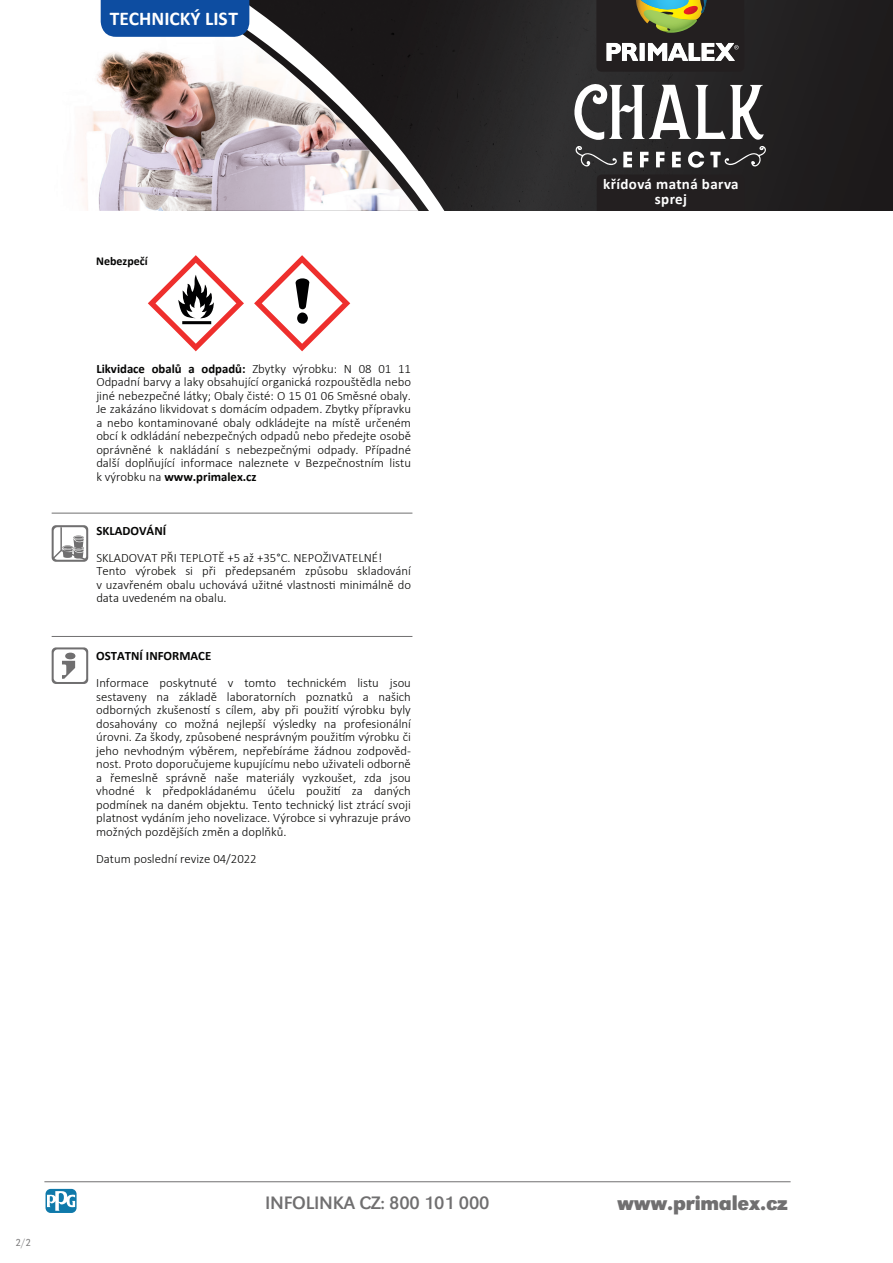
<style>
.page{position:relative;width:893px;height:1263px;background:#fff}
.page>*{position:absolute;margin:0;border:0;box-sizing:border-box;transform-origin:0 0}
.t1{font:700 20.85px "URW Grotesk TCE";letter-spacing:-.01em;color:#706f70}
.t2{font:700 19.5px "Calibri";color:#fff}
.t3{font:18.75px "URW Grotesk TCE";letter-spacing:-.01em;color:#706f70}
.t4{font:700 15px/15px "Calibri";letter-spacing:.025em;color:#fff;text-align:center}
.t5{font:300 12.75px/13.5px "Calibri";color:#050504;text-align:justify}
.t6{font:700 12.75px "Calibri";color:#050504}
.t7{font:700 12px "Calibri";color:#050504}
.t8{font:300 10.5px "URW Grotesk TCE";color:#706f70}
.s1{font-weight:700}
</style>
<div class="page">
<svg style="left:254px;top:255px;width:96px;height:96px"></svg>
<svg style="left:148px;top:255px;width:96px;height:96px"></svg>
<hr style="left:52px;top:513px;width:360px;height:1px;background:#706f70">
<svg style="left:52px;top:525px;width:36px;height:37px"></svg>
<hr style="left:52px;top:636px;width:360px;height:1px;background:#706f70">
<svg style="left:52px;top:647px;width:36px;height:37px"></svg>
<svg style="left:524px;top:0;width:369px;height:211px;background:#242223"></svg>
<div style="left:597px;top:174px;width:147px;height:37px;background:#231f20"></div>
<svg style="left:596px;top:0;width:148px;height:72px;background:#555647"></svg>
<svg style="left:623px;top:152px;width:9px;height:15px"></svg>
<svg style="left:640px;top:152px;width:8px;height:15px"></svg>
<svg style="left:656px;top:152px;width:9px;height:15px"></svg>
<svg style="left:672px;top:152px;width:9px;height:15px"></svg>
<svg style="left:688px;top:151px;width:16px;height:17px"></svg>
<svg style="left:710px;top:146px;width:56px;height:21px"></svg>
<svg style="left:575px;top:146px;width:42px;height:21px"></svg>
<svg style="left:574px;top:83px;width:190px;height:57px"></svg>
<svg style="left:419px;top:0;width:105px;height:211px;background:#282627"></svg>
<img style="left:80px;top:0;width:339px;height:211px">
<div style="left:101px;top:0;width:148px;height:37px;background:#0d4da1"></div>
<hr style="left:44px;top:1181px;width:747px;height:1px;background:#706f70">
<svg style="left:44px;top:1188px;width:34px;height:26px"></svg>
<svg style="left:46px;top:1189px;width:31px;height:24px"></svg>
<svg style="left:47px;top:1190px;width:28px;height:21px"></svg>
<h2 class="t2" style="left:110px;top:5px;width:130px">TECHNICKÝ LIST</h2>
<p class="t7" style="left:96px;top:253px;width:53px">Nebezpečí</p>
<p class="t5" style="left:96px;top:362px;width:316px"><span class="s1">Likvidace obalů a odpadů:</span> Zbytky výrobku: N 08 01 11<br>Odpadní barvy a laky obsahující organická rozpouštědla nebo jiné nebezpečné látky; Obaly čisté: O 15 01 06 Směsné obaly.<br>Je zakázáno likvidovat s domácím odpadem. Zbytky přípravku a nebo kontaminované obaly odkládejte na místě určeném obcí k odkládání nebezpečných odpadů nebo předejte osobě oprávněné k nakládání s nebezpečnými odpady. Případné další doplňující informace naleznete v Bezpečnostním listu k výrobku na <span class="s1">www.primalex.cz</span></p>
<p class="t6" style="left:96px;top:521px;width:71px">SKLADOVÁNÍ</p>
<p class="t5" style="left:96px;top:550px;width:316px;text-align:left">SKLADOVAT PŘI TEPLOTĚ +5 až +35°C. NEPOŽIVATELNÉ!<br>Tento výrobek si při předepsaném způsobu skladování v uzavřeném obalu uchovává užitné vlastnosti minimálně do data uvedeném na obalu.</p>
<p class="t6" style="left:96px;top:647px;width:116px">OSTATNÍ INFORMACE</p>
<p class="t5" style="left:96px;top:676px;width:316px">Informace poskytnuté v tomto technickém listu jsou sestaveny na základě laboratorních poznatků a našich odborných zkušeností s cílem, aby při použití výrobku byly dosahovány co možná nejlepší výsledky na profesionální úrovni. Za škody, způsobené nesprávným použitím výrobku či jeho nevhodným výběrem, nepřebíráme žádnou zodpověd&shy;nost. Proto doporučujeme kupujícímu nebo uživateli odborně a řemeslně správně naše materiály vyzkoušet, zda jsou vhodné k předpokládanému účelu použití za daných podmínek na daném objektu. Tento technický list ztrácí svoji platnost vydáním jeho novelizace. Výrobce si vyhrazuje právo možných pozdějších změn a doplňků.</p>
<p class="t5" style="left:96px;top:852px;width:162px">Datum poslední revize 04/2022</p>
<p class="t4" style="left:603px;top:176px;width:137px">křídová matná barva sprej</p>
<p class="t8" style="left:16px;top:1236px;width:17px">2/2</p>
<h3 class="t3" style="left:265px;top:1192px;width:226px">INFOLINKA CZ: 800 101 000</h3>
<h1 class="t1" style="left:617px;top:1190px;width:172px">www.primalex.cz</h1>
</div>
